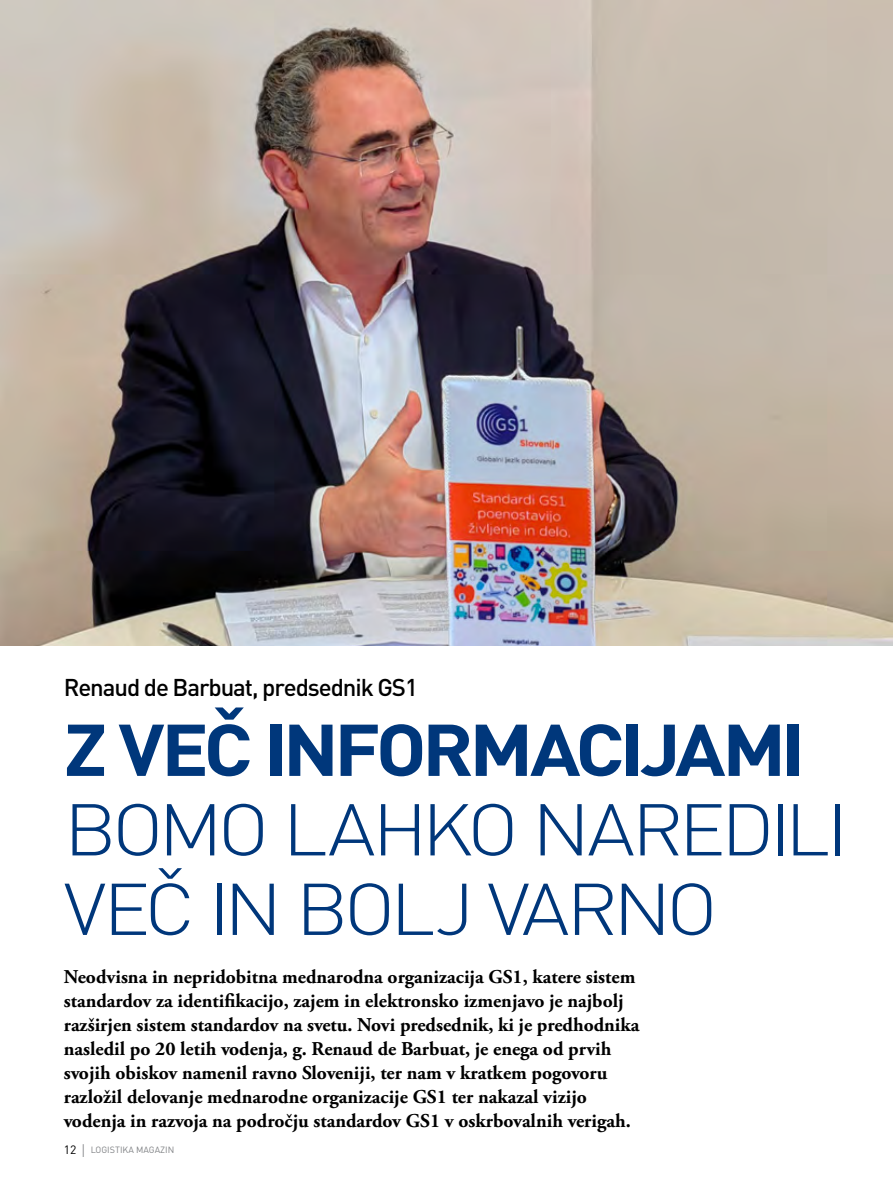
<style>
.page{position:relative;width:893px;height:1191px;background:#fff}
.page>*{position:absolute;margin:0;border:0;box-sizing:border-box;transform-origin:0 0}
.t1{font:300 72px/79.5px "DIN";letter-spacing:-.065em;color:#00377b;scale:1.1 1}
.t2{font:700 72px "DIN";letter-spacing:-.06em;color:#00377b;scale:1.1 1}
.t3{font:500 24px "DIN";letter-spacing:-.045em;color:#000}
.t4{font:700 19.5px/24px "Adobe Garamond Pro";color:#000}
.t5{font:9px "DIN";color:#808285}
.s1{font-size:12px;color:#000}
.s2{font-family:"Conduit ITCW02";font-weight:300;font-size:20.4px}
</style>
<div class="page">
<img style="left:0;top:0;width:893px;height:645px">
<p class="t3" style="left:64px;top:672px;width:355px">Renaud de Barbuat, predsednik GS1</p>
<h1 class="t2" style="left:64px;top:703px;width:676px">Z VEČ INFORMACIJAMI</h1>
<h1 class="t1" style="left:64px;top:789px;width:714px">BOMO LAHKO NAREDILI<br>VEČ IN BOLJ VARNO</h1>
<p class="t4" style="left:64px;top:965px;width:577px">Neodvisna in nepridobitna mednarodna organizacija GS1, katere sistem standardov za identifikacijo, zajem in elektronsko izmenjavo je najbolj razširjen sistem standardov na svetu. Novi predsednik, ki je predhodnika nasledil po 20 letih vodenja, g. Renaud de Barbuat, je enega od prvih svojih obiskov namenil ravno Sloveniji, ter nam v kratkem pogovoru razložil delovanje mednarodne organizacije GS1 ter nakazal vizijo vodenja in razvoja na področju standardov GS1 v oskrbovalnih verigah.</p>
<p class="t5" style="left:64px;top:1144px;width:112px"><span class="s1">12</span> <span class="s2">l</span> LOGISTIKA MAGAZIN</p>
</div>
